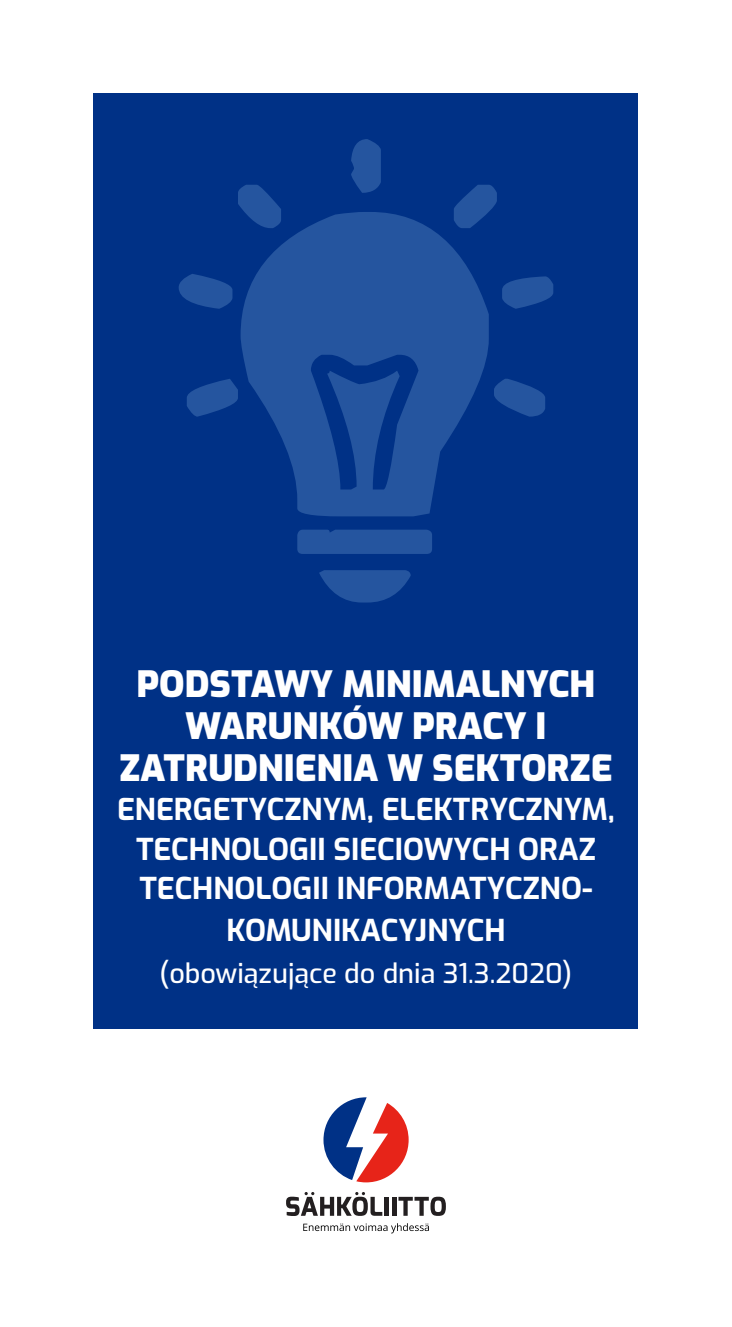
<style>
.page{position:relative;width:732px;height:1327px;background:#fff}
.page>*{position:absolute;margin:0;border:0;box-sizing:border-box;transform-origin:0 0}
.t1{font:900 36px/42px "Exo";color:#fff;text-align:center}
.t2{font:700 30px/39px "Exo";color:#fff;text-align:center}
.t3{font:500 27px "Exo";color:#fff}
</style>
<div class="page">
<div style="left:94px;top:94px;width:544px;height:935px;background:#003186"></div>
<svg style="left:286px;top:1192px;width:96px;height:24px"></svg>
<div style="left:384px;top:1197px;width:5px;height:18px;background:#231f20"></div>
<hr style="left:392px;top:1197px;width:4px;height:18px;background:#231f20">
<svg style="left:398px;top:1196px;width:48px;height:20px"></svg>
<svg style="left:303px;top:1223px;width:126px;height:10px"></svg>
<svg style="left:323px;top:1097px;width:85px;height:85px"></svg>
<svg style="left:179px;top:139px;width:374px;height:463px"></svg>
<p class="t1" style="left:119px;top:661px;width:494px">PODSTAWY MINIMALNYCH<br>WARUNKÓW PRACY I<br>ZATRUDNIENIA W SEKTORZE</p>
<p class="t2" style="left:117px;top:788px;width:499px">ENERGETYCZNYM, ELEKTRYCZNYM,<br>TECHNOLOGII SIECIOWYCH ORAZ<br>TECHNOLOGII INFORMATYCZNO-</p>
<p class="t2" style="left:226px;top:908px;width:281px">KOMUNIKACYJNYCH</p>
<p class="t3" style="left:160px;top:952px;width:414px">(obowiązujące do dnia 31.3.2020)</p>
</div>
